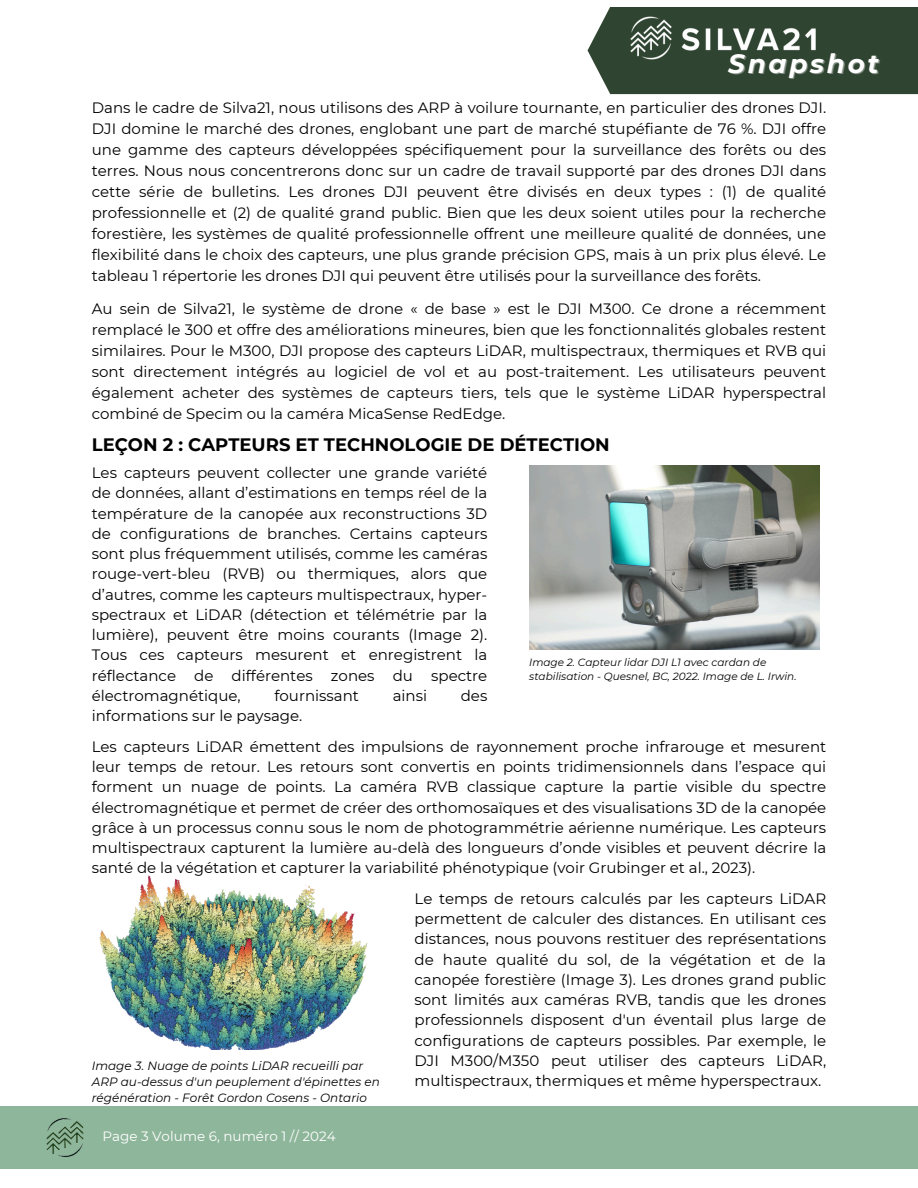
<style>
.page{position:relative;width:918px;height:1188px;background:#fff}
.page>*{position:absolute;margin:0;border:0;box-sizing:border-box;transform-origin:0 0}
.t1{font:italic 700 26.4px "Montserrat";letter-spacing:.1em;color:#fff}
.t2{font:700 18px "Montserrat";color:#000}
.t3{font:15px/20.2px "Montserrat";color:#000;text-align:justify}
.t4{font:13.5px "Montserrat";color:#fff}
.t5{font:italic 12px/16px "Montserrat";color:#000}
.t6{font:italic 10.5px/14px "Montserrat";color:#000}
</style>
<div class="page">
<div style="left:0;top:1106px;width:918px;height:63px;background:#8eb69b"></div>
<img style="left:46px;top:1118px;width:38px;height:39px">
<img style="left:99px;top:875px;width:269px;height:174px">
<div style="left:588px;top:7px;width:330px;height:87px;background:#304531"></div>
<img style="left:630px;top:16px;width:186px;height:44px">
<img style="left:529px;top:465px;width:291px;height:184px">
<p class="t1" style="left:728px;top:47px;width:152px">Snapshot</p>
<h3 class="t3" style="left:92px;top:97px;width:736px;line-height:21px">Dans le cadre de Silva21, nous utilisons des ARP à voilure tournante, en particulier des drones DJI.<br>DJI domine le marché des drones, englobant une part de marché stupéfiante de 76 %. DJI offre une gamme des capteurs développées spécifiquement pour la surveillance des forêts ou des terres. Nous nous concentrerons donc sur un cadre de travail supporté par des drones DJI dans cette série de bulletins. Les drones DJI peuvent être divisés en deux types : (1) de qualité professionnelle et (2) de qualité grand public. Bien que les deux soient utiles pour la recherche forestière, les systèmes de qualité professionnelle offrent une meilleure qualité de données, une flexibilité dans le choix des capteurs, une plus grande précision GPS, mais à un prix plus élevé. Le tableau 1 répertorie les drones DJI qui peuvent être utilisés pour la surveillance des forêts.</h3>
<h2 class="t3" style="left:92px;top:298px;width:736px;line-height:21px">Au sein de Silva21, le système de drone « de base » est le DJI M300. Ce drone a récemment remplacé le 300 et offre des améliorations mineures, bien que les fonctionnalités globales restent similaires. Pour le M300, DJI propose des capteurs LiDAR, multispectraux, thermiques et RVB qui sont directement intégrés au logiciel de vol et au post-traitement. Les utilisateurs peuvent également acheter des systèmes de capteurs tiers, tels que le système LiDAR hyperspectral combiné de Specim ou la caméra MicaSense RedEdge.</h2>
<h3 class="t2" style="left:92px;top:434px;width:519px">LEÇON 2 : CAPTEURS ET TECHNOLOGIE DE DÉTECTION</h3>
<p class="t3" style="left:92px;top:463px;width:397px">Les capteurs peuvent collecter une grande variété de données, allant d’estimations en temps réel de la température de la canopée aux reconstructions 3D de configurations de branches. Certains capteurs sont plus fréquemment utilisés, comme les caméras rouge-vert-bleu (RVB) ou thermiques, alors que d’autres, comme les capteurs multispectraux, hyper&shy;spectraux et LiDAR (détection et télémétrie par la lumière), peuvent être moins courants (Image 2).<br>Tous ces capteurs mesurent et enregistrent la réflectance de différentes zones du spectre électromagnétique,</p>
<p class="t3" style="left:274px;top:685px;width:86px">fournissant</p>
<p class="t3" style="left:393px;top:685px;width:36px">ainsi</p>
<p class="t3" style="left:461px;top:685px;width:28px">des</p>
<p class="t3" style="left:92px;top:706px;width:212px">informations sur le paysage.</p>
<h3 class="t6" style="left:529px;top:655px;width:269px">Image 2. Capteur lidar DJI L1 avec cardan de stabilisation - Quesnel, BC, 2022. Image de L. Irwin.</h3>
<p class="t3" style="left:92px;top:736px;width:736px">Les capteurs LiDAR émettent des impulsions de rayonnement proche infrarouge et mesurent leur temps de retour. Les retours sont convertis en points tridimensionnels dans l’espace qui forment un nuage de points. La caméra RVB classique capture la partie visible du spectre électromagnétique et permet de créer des orthomosaïques et des visualisations 3D de la canopée grâce à un processus connu sous le nom de photogrammétrie aérienne numérique. Les capteurs multispectraux capturent la lumière au-delà des longueurs d’onde visibles et peuvent décrire la santé de la végétation et capturer la variabilité phénotypique (voir Grubinger et al., 2023).</p>
<h3 class="t5" style="left:92px;top:1058px;width:290px">Image 3. Nuage de points LiDAR recueilli par<br>ARP au-dessus d'un peuplement d'épinettes en régénération - Forêt Gordon Cosens - Ontario</h3>
<p class="t4" style="left:102px;top:1128px;width:235px">Page 3 Volume 6, numéro 1 // 2024</p>
<h3 class="t3" style="left:415px;top:888px;width:413px">Le temps de retours calculés par les capteurs LiDAR permettent de calculer des distances. En utilisant ces distances, nous pouvons restituer des représentations de haute qualité du sol, de la végétation et de la canopée forestière (Image 3). Les drones grand public sont limités aux caméras RVB, tandis que les drones professionnels disposent d'un éventail plus large de configurations de capteurs possibles. Par exemple, le DJI M300/M350 peut utiliser des capteurs LiDAR, multispectraux, thermiques et même hyperspectraux.</h3>
</div>
